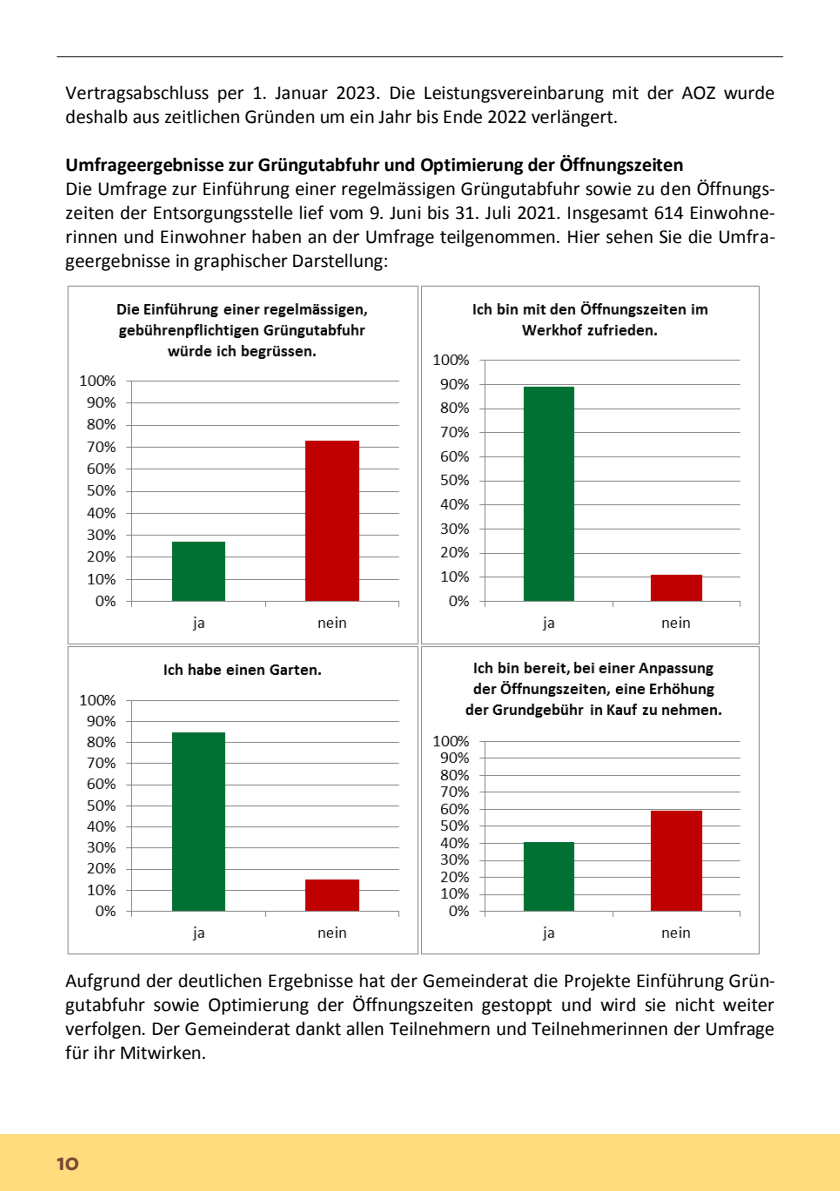
<style>
.page{position:relative;width:840px;height:1191px;background:#fff}
.page>*{position:absolute;margin:0;border:0;box-sizing:border-box;transform-origin:0 0}
.t1{font:700 24px "The Sans";color:#794833}
.t2{font:19.8px/23.8px "Calibri";color:#000;text-align:justify}
.t3{font:700 19.8px "Calibri";letter-spacing:-.005em;color:#000}
</style>
<div class="page">
<div style="left:0;top:1134px;width:839px;height:57px;background:#ffdc7e"></div>
<hr style="left:57px;top:56px;width:725px;height:1px;background:#231f20">
<img style="left:67px;top:285px;width:693px;height:670px">
<p class="t2" style="left:66px;top:82px;width:710px">Vertragsabschluss per 1. Januar 2023. Die Leistungsvereinbarung mit der AOZ wurde deshalb aus zeitlichen Gründen um ein Jahr bis Ende 2022 verlängert.</p>
<p class="t3" style="left:66px;top:156px;width:619px">Umfrageergebnisse zur Grüngutabfuhr und Optimierung der Öffnungszeiten</p>
<p class="t2" style="left:66px;top:178px;width:710px">Die Umfrage zur Einführung einer regelmässigen Grüngutabfuhr sowie zu den Öffnungs&shy;zeiten der Entsorgungsstelle lief vom 9. Juni bis 31. Juli 2021. Insgesamt 614 Einwohne&shy;rinnen und Einwohner haben an der Umfrage teilgenommen. Hier sehen Sie die Umfra&shy;geergebnisse in graphischer Darstellung:</p>
<p class="t2" style="left:66px;top:970px;width:710px">Aufgrund der deutlichen Ergebnisse hat der Gemeinderat die Projekte Einführung Grün&shy;gutabfuhr sowie Optimierung der Öffnungszeiten gestoppt und wird sie nicht weiter verfolgen. Der Gemeinderat dankt allen Teilnehmern und Teilnehmerinnen der Umfrage für ihr Mitwirken.</p>
<p class="t1" style="left:57px;top:1152px;width:24px">10</p>
</div>
